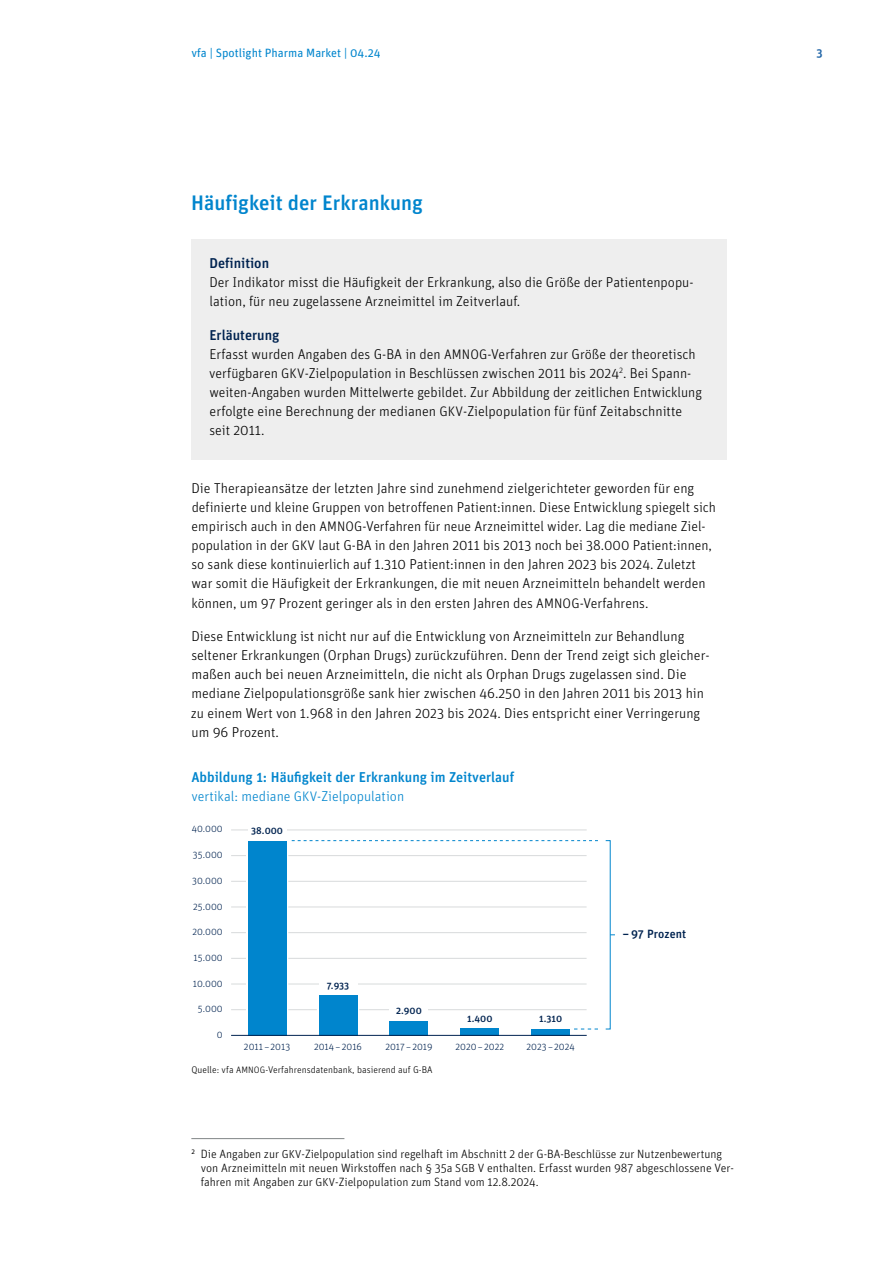
<style>
.page{position:relative;width:893px;height:1263px;background:#fff}
.page>*{position:absolute;margin:0;border:0;box-sizing:border-box;transform-origin:0 0}
.t1{font:500 21px "Unit Pro";color:#0085cd}
.t2{font:300 14.25px/19.2px "Unit Pro";color:#000}
.t3{font:500 14.25px/19.2px "Unit Pro";color:#0085cd}
.t4{font:500 14.25px "Unit Pro";color:#002350}
.t5{font:300 12px/14.4px "Unit Pro";color:#000}
.t6{font:12px "Unit Pro";color:#0085cd}
.t7{font:500 12px "Unit Pro";letter-spacing:.005em;color:#002350}
.t8{font:500 12px "Unit Pro";color:#1d63a6}
.t9{font:300 9.75px "Unit Pro";letter-spacing:.005em;color:#002350}
.t10{font:300 9.75px "Unit Pro";letter-spacing:.005em;color:#000}
.t11{font:500 9.75px "Unit Pro";letter-spacing:.005em;color:#002350}
.s1{font-weight:500;color:#002350}
.s2{font-size:13.8px}
.s3{font-weight:300}
.s4{font-weight:300;font-size:13.8px}
.s5{font-size:9.3px}
.s6{font-size:11.55px}
</style>
<div class="page">
<div style="left:191px;top:239px;width:536px;height:220px;background:#eee"></div>
<hr style="left:191px;top:1138px;width:153px;height:1px;background:#818586">
<svg style="left:231px;top:881px;width:15px;height:1px"></svg>
<hr style="left:288px;top:881px;width:299px;height:1px;background:#ced1d2">
<svg style="left:231px;top:907px;width:15px;height:1px"></svg>
<hr style="left:288px;top:907px;width:299px;height:1px;background:#ced1d2">
<svg style="left:231px;top:932px;width:15px;height:1px"></svg>
<hr style="left:288px;top:932px;width:299px;height:1px;background:#ced1d2">
<svg style="left:231px;top:958px;width:15px;height:1px"></svg>
<hr style="left:288px;top:958px;width:299px;height:1px;background:#ced1d2">
<svg style="left:231px;top:984px;width:15px;height:1px"></svg>
<hr style="left:288px;top:984px;width:299px;height:1px;background:#ced1d2">
<svg style="left:231px;top:1009px;width:15px;height:1px"></svg>
<svg style="left:288px;top:1009px;width:29px;height:1px"></svg>
<hr style="left:359px;top:1009px;width:228px;height:1px;background:#ced1d2">
<svg style="left:231px;top:855px;width:15px;height:1px"></svg>
<hr style="left:288px;top:855px;width:299px;height:1px;background:#ced1d2">
<hr style="left:231px;top:830px;width:356px;height:1px;background:#ced1d2">
<div style="left:248px;top:841px;width:38px;height:194px;background:#0085cd"></div>
<div style="left:319px;top:995px;width:38px;height:40px;background:#0085cd"></div>
<div style="left:390px;top:1021px;width:38px;height:14px;background:#0085cd"></div>
<div style="left:461px;top:1028px;width:38px;height:7px;background:#0085cd"></div>
<div style="left:532px;top:1029px;width:38px;height:6px;background:#0085cd"></div>
<hr style="left:231px;top:1035px;width:356px;height:1px;background:#002350">
<div style="left:248px;top:823px;width:38px;height:11px;background:#fff"></div>
<div style="left:319px;top:978px;width:38px;height:10px;background:#fff"></div>
<div style="left:390px;top:1004px;width:38px;height:10px;background:#fff"></div>
<svg style="left:292px;top:840px;width:306px;height:1px"></svg>
<svg style="left:574px;top:1029px;width:24px;height:1px"></svg>
<p class="t6" style="left:191px;top:46px;width:191px">vfa | Spotlight Pharma Market | 04.24</p>
<h1 class="t1" style="left:191px;top:190px;width:233px">Häufigkeit der Erkrankung</h1>
<p class="t4" style="left:209px;top:254px;width:61px">Definition</p>
<p class="t2" style="left:209px;top:272px;width:486px">Der Indikator misst die Häufigkeit der Erkrankung, also die Größe der Patientenpopu&shy;lation, für neu zugelassene Arzneimittel im Zeitverlauf.</p>
<p class="t2" style="left:209px;top:325px;width:494px"><span class="s1">Erläuterung<br></span>Erfasst wurden Angaben des G-BA in den <span class="s2">AMNOG</span>-Verfahren zur Größe der theoretisch verfügbaren <span class="s2">GKV</span>-Zielpopulation in Beschlüssen zwischen 2011 bis 2024<sup>2</sup>. Bei Spann&shy;weiten-Angaben wurden Mittelwerte gebildet. Zur Abbildung der zeitlichen Entwicklung erfolgte eine Berechnung der medianen <span class="s2">GKV</span>-Zielpopulation für fünf Zeitabschnitte seit 2011.</p>
<p class="t2" style="left:191px;top:478px;width:526px">Die Therapieansätze der letzten Jahre sind zunehmend zielgerichteter geworden für eng definierte und kleine Gruppen von betroffenen Patient:innen. Diese Entwicklung spiegelt sich empirisch auch in den <span class="s2">AMNOG</span>-Verfahren für neue Arzneimittel wider. Lag die mediane Ziel&shy;population in der <span class="s2">GKV</span> laut G-BA in den Jahren 2011 bis 2013 noch bei 38.000 Patient:innen, so sank diese kontinuierlich auf 1.310 Patient:innen in den Jahren 2023 bis 2024. Zuletzt war somit die Häufigkeit der Erkrankungen, die mit neuen Arzneimitteln behandelt werden können, um 97 Prozent geringer als in den ersten Jahren des <span class="s2">AMNOG</span>-Verfahrens.</p>
<p class="t2" style="left:191px;top:626px;width:520px">Diese Entwicklung ist nicht nur auf die Entwicklung von Arzneimitteln zur Behandlung seltener Erkrankungen (Orphan Drugs) zurückzuführen. Denn der Trend zeigt sich gleicher&shy;maßen auch bei neuen Arzneimitteln, die nicht als Orphan Drugs zugelassen sind. Die mediane Zielpopulationsgröße sank hier zwischen 46.250 in den Jahren 2011 bis 2013 hin zu einem Wert von 1.968 in den Jahren 2023 bis 2024. Dies entspricht einer Verringerung um 96 Prozent.</p>
<p class="t3" style="left:191px;top:767px;width:324px">Abbildung 1: Häufigkeit der Erkrankung im Zeitverlauf <span class="s3">vertikal: mediane</span> <span class="s4">GKV</span><span class="s3">-Zielpopulation</span></p>
<p class="t9" style="left:192px;top:823px;width:33px">40.000</p>
<p class="t9" style="left:193px;top:849px;width:31px">35.000</p>
<p class="t9" style="left:192px;top:875px;width:32px">30.000</p>
<p class="t9" style="left:193px;top:900px;width:31px">25.000</p>
<p class="t9" style="left:192px;top:926px;width:32px">20.000</p>
<p class="t9" style="left:194px;top:952px;width:31px">15.000</p>
<p class="t9" style="left:193px;top:978px;width:31px">10.000</p>
<p class="t9" style="left:198px;top:1003px;width:26px">5.000</p>
<p class="t9" style="left:217px;top:1029px;width:7px">0</p>
<p class="t11" style="left:251px;top:824px;width:33px">38.000</p>
<p class="t11" style="left:327px;top:979px;width:24px">7.933</p>
<p class="t11" style="left:396px;top:1005px;width:27px">2.900</p>
<p class="t11" style="left:467px;top:1012px;width:27px">1.400</p>
<p class="t11" style="left:539px;top:1012px;width:25px">1.310</p>
<p class="t9" style="left:244px;top:1041px;width:48px">2011 – 2013</p>
<p class="t9" style="left:314px;top:1041px;width:49px">2014– 2016</p>
<p class="t9" style="left:385px;top:1041px;width:49px">2017 – 2019</p>
<p class="t9" style="left:456px;top:1041px;width:50px">2020– 2022</p>
<p class="t9" style="left:527px;top:1041px;width:50px">2023 – 2024</p>
<p class="t10" style="left:191px;top:1064px;width:243px">Quelle: vfa <span class="s5">AMNOG</span>-Verfahrensdatenbank, basierend auf G-BA</p>
<p class="t7" style="left:623px;top:926px;width:65px">−97 Prozent</p>
<p class="t5" style="left:201px;top:1146px;width:535px;text-indent:-9px"><sup>2</sup> Die Angaben zur <span class="s6">GKV</span>-Zielpopulation sind regelhaft im Abschnitt 2 der G-BA-Beschlüsse zur Nutzenbewertung von Arzneimitteln mit neuen Wirkstoffen nach § 35a <span class="s6">SGB</span> V enthalten. Erfasst wurden 987 abgeschlossene Ver&shy;fahren mit Angaben zur <span class="s6">GKV</span>-Zielpopulation zum Stand vom 12.8.2024.</p>
<p class="t8" style="left:817px;top:46px;width:8px">3</p>
</div>
